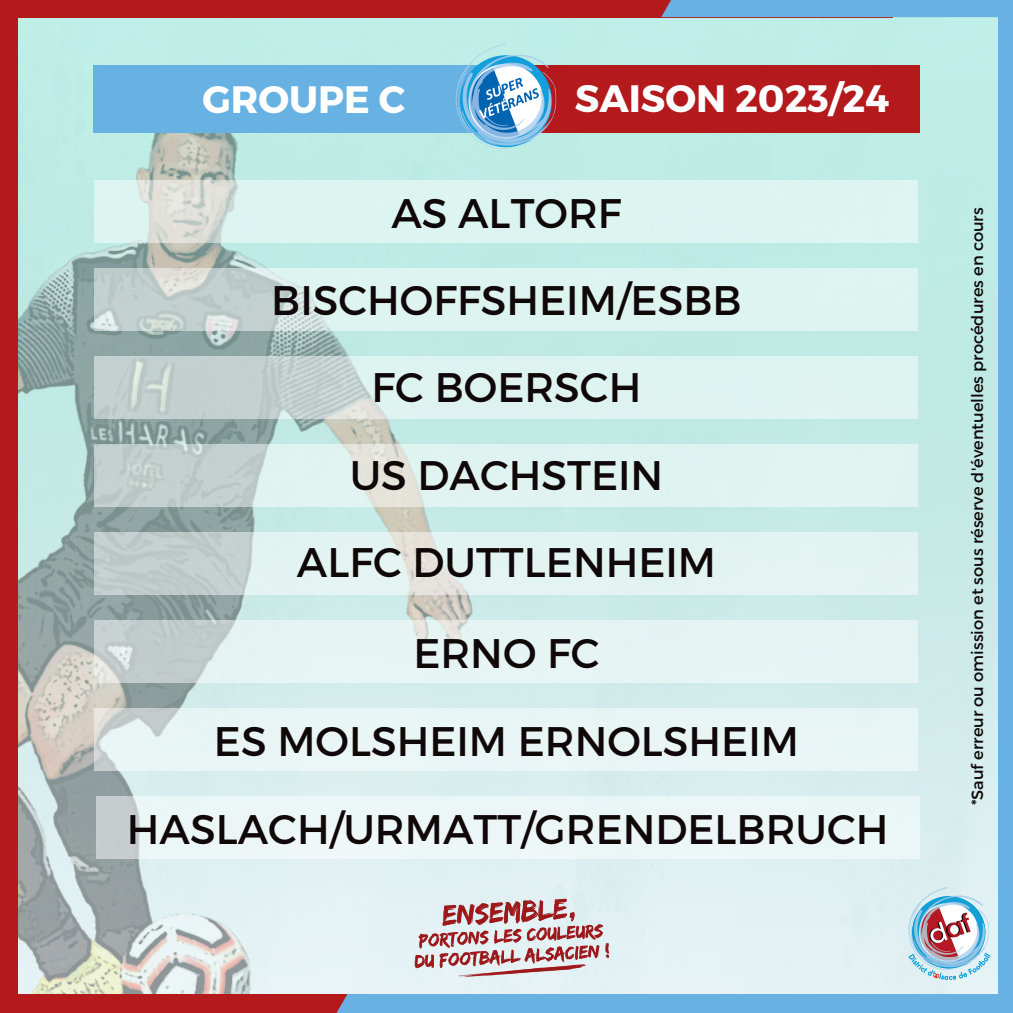
<style>
.page{position:relative;width:1013px;height:1013px;background:#fff}
.page>*{position:absolute;margin:0;border:0;box-sizing:border-box;transform-origin:0 0}
.t1{font:41.25px "Montserrat";color:#100808}
.t2{font:700 38.12px "Montserrat";color:#fff}
.t3{font:16.25px "Montserrat";color:#100808}
</style>
<div class="page">
<img style="left:18px;top:17px;width:979px;height:977px">
<img style="left:18px;top:69px;width:883px;height:925px">
<div style="left:997px;top:0;width:15px;height:1012px;background:#67b2e3"></div>
<div style="left:171px;top:994px;width:841px;height:18px;background:#67b2e3"></div>
<div style="left:0;top:0;width:892px;height:17px;background:#b4191c"></div>
<div style="left:661px;top:0;width:287px;height:17px;background:#67b2e3"></div>
<div style="left:895px;top:0;width:117px;height:17px;background:#67b2e3"></div>
<div style="left:0;top:0;width:18px;height:1012px;background:#b4191c"></div>
<div style="left:181px;top:994px;width:166px;height:18px;background:#b4191c"></div>
<div style="left:0;top:994px;width:275px;height:18px;background:#b4191c"></div>
<img style="left:907px;top:886px;width:83px;height:96px">
<img style="left:402px;top:894px;width:208px;height:87px">
<div style="left:93px;top:65px;width:403px;height:68px;background:#67b2e3"></div>
<div style="left:516px;top:65px;width:404px;height:68px;background:#b4191c"></div>
<img style="left:447px;top:38px;width:118px;height:117px">
<svg style="left:95px;top:180px;width:823px;height:63px;background:#dcf2ee"></svg>
<svg style="left:95px;top:268px;width:823px;height:62px;background:#d7ebe8"></svg>
<svg style="left:95px;top:356px;width:823px;height:62px;background:#d5e7e5"></svg>
<svg style="left:95px;top:444px;width:823px;height:62px;background:#d9eae8"></svg>
<svg style="left:95px;top:532px;width:823px;height:62px;background:#dcebe9"></svg>
<svg style="left:95px;top:620px;width:823px;height:62px;background:#e0eeed"></svg>
<div style="left:95px;top:708px;width:823px;height:62px;background:#e9f5f5"></div>
<div style="left:96px;top:796px;width:823px;height:62px;background:#ecf6f7"></div>
<p class="t2" style="left:202px;top:74px;width:204px">GROUPE C</p>
<p class="t2" style="left:575px;top:74px;width:316px">SAISON 2023/24</p>
<p class="t1" style="left:391px;top:186px;width:232px">AS ALTORF</p>
<p class="t1" style="left:271px;top:274px;width:472px">BISCHOFFSHEIM/ESBB</p>
<p class="t1" style="left:371px;top:361px;width:271px">FC BOERSCH</p>
<p class="t1" style="left:350px;top:448px;width:315px">US DACHSTEIN</p>
<p class="t1" style="left:297px;top:535px;width:421px">ALFC DUTTLENHEIM</p>
<p class="t1" style="left:413px;top:626px;width:188px">ERNO FC</p>
<p class="t1" style="left:214px;top:714px;width:586px">ES MOLSHEIM ERNOLSHEIM</p>
<p class="t1" style="left:127px;top:802px;width:763px">HASLACH/URMATT/GRENDELBRUCH</p>
<p class="t3" style="left:966px;top:805px;width:599px;rotate:-90deg">*Sauf erreur ou omission et sous réserve d'éventuelles procédures en cours</p>
</div>
